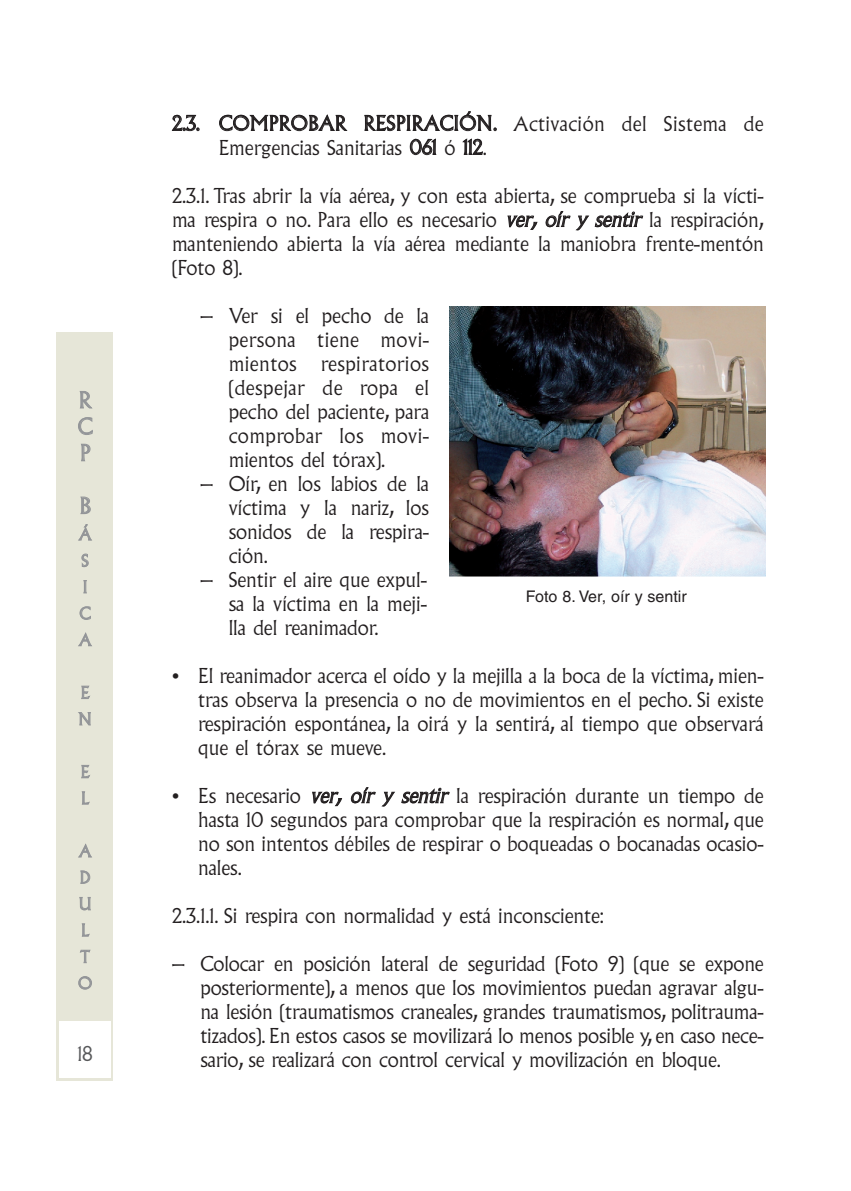
<style>
.page{position:relative;width:851px;height:1191px;background:#fff}
.page>*{position:absolute;margin:0;border:0;box-sizing:border-box;transform-origin:0 0}
.t1{font:300 22px/26.4px "Albertus MT Std";color:#939598;text-align:justify}
.t2{font:300 20px/24px "Albertus MT Std";color:#231f20;text-align:justify}
.t3{font:300 20px/24.4px "Albertus MT Std";letter-spacing:.02em;color:#231f20}
.t4{font:300 20px "Albertus MT Std";color:#57585a}
.t5{font:300 16.4px/26.4px "Albertus MT Std";color:#939598}
.t6{font:16px "Helvetica";color:#231f20}
.s1{font-style:italic}
</style>
<div class="page">
<div style="left:56px;top:332px;width:57px;height:748px;background:#e6e6d8"></div>
<div style="left:59px;top:1021px;width:51px;height:56px;background:#fff"></div>
<img style="left:449px;top:306px;width:316px;height:270px">
<p class="t1" style="left:78px;top:388px;width:16px">R C P</p>
<p class="t1" style="left:80px;top:494px;width:13px">B</p>
<p class="t5" style="left:79px;top:522px;width:14px">Á<br>S<br>I<br>C<br>A</p>
<p class="t5" style="left:79px;top:680px;width:15px">E<br>N</p>
<p class="t5" style="left:81px;top:759px;width:10px">E<br>L</p>
<p class="t5" style="left:78px;top:839px;width:15px">A<br>D<br>U<br>L<br>T<br>O</p>
<p class="t4" style="left:77px;top:1045px;width:16px">18</p>
<p class="t3" style="left:219px;top:112px;width:546px;text-indent:-46px">2.3. COMPROBAR RESPIRACIÓN. Activación del Sistema de<br>Emergencias Sanitarias 061 ó 112.</p>
<p class="t2" style="left:172px;top:185px;width:593px">2.3.1. Tras abrir la vía aérea, y con esta abierta, se comprueba si la vícti&shy;ma respira o no. Para ello es necesario <span class="s1">ver, oír y sentir</span> la respiración, manteniendo abierta la vía aérea mediante la maniobra frente-mentón (Foto 8).</p>
<p class="t2" style="left:229px;top:305px;width:202px;text-indent:-28px">– Ver si el pecho de la persona tiene movi&shy;mientos respiratorios (despejar de ropa el pecho del paciente, para comprobar los movi&shy;mientos del tórax).</p>
<p class="t2" style="left:229px;top:473px;width:202px;text-indent:-28px">– Oír, en los labios de la víctima y la nariz, los sonidos de la respira&shy;ción.</p>
<p class="t2" style="left:229px;top:569px;width:200px;text-indent:-28px">– Sentir el aire que expul&shy;sa la víctima en la meji&shy;lla del reanimador.</p>
<p class="t2" style="left:198px;top:665px;width:567px;text-indent:-26px">• El reanimador acerca el oído y la mejilla a la boca de la víctima, mien&shy;tras observa la presencia o no de movimientos en el pecho. Si existe respiración espontánea, la oirá y la sentirá, al tiempo que observará que el tórax se mueve.</p>
<p class="t2" style="left:198px;top:785px;width:567px;text-indent:-26px">• Es necesario <span class="s1">ver, oír y sentir</span> la respiración durante un tiempo de hasta 10 segundos para comprobar que la respiración es normal, que no son intentos débiles de respirar o boqueadas o bocanadas ocasio&shy;nales.</p>
<p class="t2" style="left:172px;top:905px;width:433px">2.3.1.1. Si respira con normalidad y está inconsciente:</p>
<p class="t2" style="left:200px;top:953px;width:564px;text-indent:-28px">– Colocar en posición lateral de seguridad (Foto 9) (que se expone posteriormente), a menos que los movimientos puedan agravar algu&shy;na lesión (traumatismos craneales, grandes traumatismos, politrauma&shy;tizados). En estos casos se movilizará lo menos posible y, en caso nece&shy;sario, se realizará con control cervical y movilización en bloque.</p>
<p class="t6" style="left:526px;top:590px;width:162px">Foto 8. Ver, oír y sentir</p>
</div>
